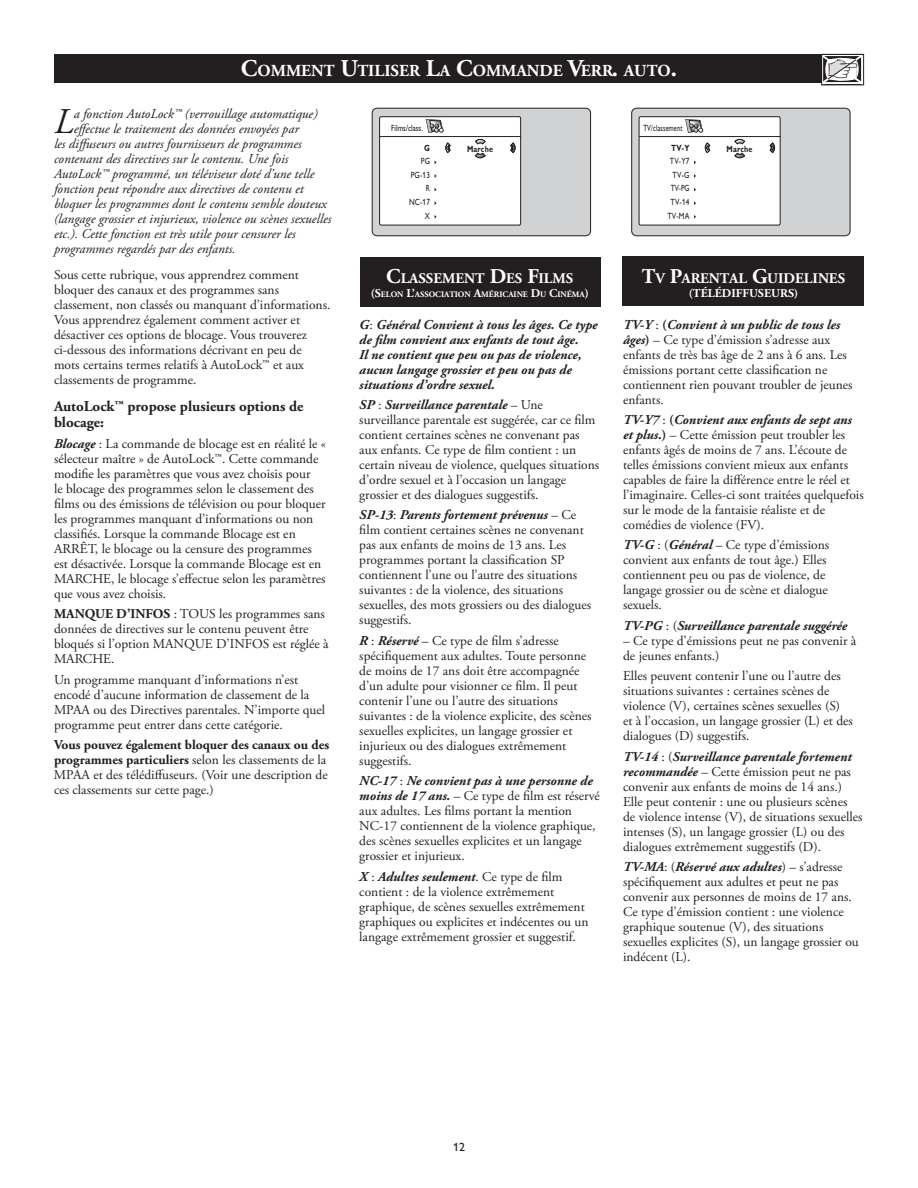
<style>
.page{position:relative;width:918px;height:1188px;background:#fff}
.page>*{position:absolute;margin:0;border:0;box-sizing:border-box;transform-origin:0 0}
.t1{font:italic 36.15px "Adobe Garamond Pro";color:#231f20}
.t2{font:700 16.8px "Adobe Garamond Pro";color:#fff}
.t3{font:700 15px/16.5px "Adobe Garamond Pro";color:#231f20}
.t4{font:700 14.7px "Adobe Garamond Pro";color:#fff}
.t5{font:13.5px/15px "Adobe Garamond Pro";color:#231f20}
.t6{font:italic 13.5px "Adobe Garamond Pro";color:#231f20}
.t7{font:italic 700 13.5px/15px "Adobe Garamond Pro";color:#231f20}
.t8{font:700 12px "Adobe Garamond Pro";color:#fff}
.t9{font:12px "Gill Alt One";color:#231f20}
.t10{font:9px/13.6px "Gill Alt One";letter-spacing:.025em;color:#231f20;text-align:right;scale:.8 1}
.t11{font:700 9px "Gill Alt One";letter-spacing:.025em;color:#231f20;scale:.8 1}
.t12{font:9px "Gill Alt One";letter-spacing:.025em;color:#231f20;scale:.7 1}
.t13{font:9px "Gill Alt One";color:#231f20;scale:.8 1}
.t14{font:700 8.4px "Adobe Garamond Pro";color:#fff}
.s1{font-size:24px}
.s2{font-weight:700;font-style:italic}
.s3{font-weight:700}
.s4{font-size:21px}
.s5{font-size:12px}
.s6{font-weight:400;font-style:normal}
</style>
<div class="page">
<div style="left:54px;top:54px;width:810px;height:28px;background:#231f20"></div>
<svg style="left:823px;top:56px;width:39px;height:27px"></svg>
<div style="left:821px;top:54px;width:43px;height:31px;border:1px solid #231f20"></div>
<div style="left:360px;top:257px;width:240px;height:50px;background:#231f20"></div>
<div style="left:623px;top:256px;width:241px;height:50px;background:#231f20"></div>
<svg style="left:372px;top:108px;width:219px;height:128px"></svg>
<svg style="left:631px;top:108px;width:219px;height:128px"></svg>
<p class="t2" style="left:241px;top:61px;width:438px"><span class="s1">C</span>OMMENT <span class="s1">U</span>TILISER <span class="s1">L</span>A <span class="s1">C</span>OMMANDE <span class="s1">V</span>ERR<span class="s1">.</span> AUTO<span class="s1">.</span></p>
<h1 class="t1" style="left:54px;top:100px;width:21px">L</h1>
<p class="t6" style="left:74px;top:105px;width:245px">a fonction AutoLock™ (verrouillage automatique)</p>
<p class="t6" style="left:74px;top:120px;width:227px">effectue le traitement des données envoyées par</p>
<p class="t6" style="left:54px;top:135px;width:249px">les diffuseurs ou autres fournisseurs de programmes</p>
<p class="t6" style="left:54px;top:150px;width:236px">contenant des directives sur le contenu. Une fois</p>
<p class="t6" style="left:54px;top:165px;width:262px">AutoLock™ programmé, un téléviseur doté d’une telle</p>
<p class="t6" style="left:54px;top:180px;width:251px">fonction peut répondre aux directives de contenu et</p>
<p class="t6" style="left:54px;top:195px;width:274px">bloquer les programmes dont le contenu semble douteux</p>
<p class="t6" style="left:54px;top:210px;width:279px">(langage grossier et injurieux, violence ou scènes sexuelles</p>
<p class="t6" style="left:54px;top:225px;width:243px">etc.). Cette fonction est très utile pour censurer les</p>
<p class="t6" style="left:54px;top:240px;width:183px">programmes regardés par des enfants.</p>
<p class="t5" style="left:54px;top:267px;width:278px">Sous cette rubrique, vous apprendrez comment bloquer des canaux et des programmes sans classement, non classés ou manquant d’informations.<br>Vous apprendrez également comment activer et désactiver ces options de blocage. Vous trouverez ci-dessous des informations décrivant en peu de mots certains termes relatifs à AutoLock™ et aux classements de programme.</p>
<p class="t3" style="left:54px;top:398px;width:251px">AutoLock™ propose plusieurs options de blocage:</p>
<p class="t5" style="left:54px;top:436px;width:274px"><span class="s2">Blocage</span> : La commande de blocage est en réalité le « sélecteur maître » de AutoLock™. Cette commande modifie les paramètres que vous avez choisis pour<br>le blocage des programmes selon le classement des films ou des émissions de télévision ou pour bloquer les programmes manquant d’informations ou non classifiés. Lorsque la commande Blocage est en ARRÊT, le blocage ou la censure des programmes est désactivée. Lorsque la commande Blocage est en MARCHE, le blocage s’effectue selon les paramètres que vous avez choisis.</p>
<p class="t5" style="left:54px;top:607px;width:276px"><span class="s3">MANQUE D’INFOS</span> : TOUS les programmes sans données de directives sur le contenu peuvent être bloqués si l’option MANQUE D’INFOS est réglée à MARCHE.</p>
<p class="t5" style="left:54px;top:672px;width:273px">Un programme manquant d’informations n’est encodé d’aucune information de classement de la MPAA ou des Directives parentales. N’importe quel programme peut entrer dans cette catégorie.</p>
<p class="t5" style="left:54px;top:738px;width:277px"><span class="s3">Vous pouvez également bloquer des canaux ou des programmes particuliers</span> selon les classements de la MPAA et des télédiffuseurs. (Voir une description de ces classements sur cette page.)</p>
<p class="t13" style="left:391px;top:123px;width:41px">Films/class.</p>
<p class="t11" style="left:424px;top:142px;width:9px">G</p>
<p class="t10" style="left:411px;top:154px;width:26px">PG<br>PG-13<br>R</p>
<p class="t10" style="left:425px;top:209px;width:8px">X</p>
<p class="t10" style="left:409px;top:195px;width:28px">NC-17</p>
<p class="t11" style="left:467px;top:143px;width:34px">Marche</p>
<p class="t12" style="left:643px;top:123px;width:57px">TV/classement</p>
<p class="t11" style="left:671px;top:142px;width:24px">TV-Y</p>
<p class="t10" style="left:670px;top:154px;width:26px;text-align:justify">TV-Y7<br>TV-G TV-PG</p>
<p class="t10" style="left:667px;top:209px;width:29px">TV-MA</p>
<p class="t10" style="left:671px;top:195px;width:25px">TV-14</p>
<p class="t11" style="left:727px;top:143px;width:34px">Marche</p>
<p class="t4" style="left:386px;top:270px;width:189px"><span class="s4">C</span>LASSEMENT <span class="s4">D</span>ES <span class="s4">F</span>ILMS</p>
<p class="t14" style="left:371px;top:290px;width:220px"><span class="s5">(S</span>ELON <span class="s5">L’</span>ASSOCIATION <span class="s5">A</span>MÉRICAINE <span class="s5">D</span>U <span class="s5">C</span>INÉMA<span class="s5">)</span></p>
<p class="t4" style="left:642px;top:270px;width:205px"><span class="s4">T</span>V <span class="s4">P</span>ARENTAL <span class="s4">G</span>UIDELINES</p>
<p class="t8" style="left:689px;top:287px;width:111px">(TÉLÉDIFFUSEURS)</p>
<p class="t7" style="left:359px;top:317px;width:240px">G<span class="s6">:</span> Général Convient à tous les âges. Ce type de film convient aux enfants de tout âge.<br>Il ne contient que peu ou pas de violence, aucun langage grossier et peu ou pas de situations d’ordre sexuel.</p>
<p class="t5" style="left:359px;top:398px;width:241px"><span class="s2">SP</span> : <span class="s2">Surveillance parentale</span> – Une surveillance parentale est suggérée, car ce film contient certaines scènes ne convenant pas aux enfants. Ce type de film contient : un certain niveau de violence, quelques situations d’ordre sexuel et à l’occasion un langage grossier et des dialogues suggestifs.</p>
<p class="t5" style="left:359px;top:508px;width:233px"><span class="s2">SP-13</span>: <span class="s2">Parents fortement prévenus</span> – Ce film contient certaines scènes ne convenant pas aux enfants de moins de 13 ans. Les programmes portant la classification SP contiennent l’une ou l’autre des situations suivantes : de la violence, des situations sexuelles, des mots grossiers ou des dialogues suggestifs.</p>
<p class="t5" style="left:359px;top:633px;width:234px"><span class="s2">R</span> : <span class="s2">Réservé</span> – Ce type de film s’adresse spécifiquement aux adultes. Toute personne de moins de 17 ans doit être accompagnée d’un adulte pour visionner ce film. Il peut contenir l’une ou l’autre des situations suivantes : de la violence explicite, des scènes sexuelles explicites, un langage grossier et injurieux ou des dialogues extrêmement suggestifs.</p>
<p class="t5" style="left:359px;top:774px;width:242px"><span class="s2">NC-17</span> : <span class="s2">Ne convient pas à une personne de moins de 17 ans.</span> – Ce type de film est réservé aux adultes. Les films portant la mention NC-17 contiennent de la violence graphique, des scènes sexuelles explicites et un langage grossier et injurieux.</p>
<p class="t5" style="left:359px;top:869px;width:231px"><span class="s2">X</span> : <span class="s2">Adultes seulement</span>. Ce type de film contient : de la violence extrêmement graphique, de scènes sexuelles extrêmement graphiques ou explicites et indécentes ou un langage extrêmement grossier et suggestif.</p>
<p class="t5" style="left:623px;top:317px;width:231px"><span class="s2">TV-Y</span> : <span class="s3">(</span><span class="s2">Convient à un public de tous les âges</span><span class="s3">)</span> – Ce type d’émission s’adresse aux enfants de très bas âge de 2 ans à 6 ans. Les émissions portant cette classification ne contiennent rien pouvant troubler de jeunes enfants.</p>
<p class="t5" style="left:623px;top:413px;width:242px"><span class="s2">TV-Y7</span> : <span class="s3">(</span><span class="s2">Convient aux enfants de sept ans et plus.</span><span class="s3">)</span> – Cette émission peut troubler les enfants âgés de moins de 7 ans. L’écoute de telles émissions convient mieux aux enfants capables de faire la différence entre le réel et l’imaginaire. Celles-ci sont traitées quelquefois sur le mode de la fantaisie réaliste et de comédies de violence (FV).</p>
<p class="t5" style="left:623px;top:538px;width:208px"><span class="s2">TV-G</span> : (<span class="s2">Général</span> – Ce type d’émissions convient aux enfants de tout âge.) Elles contiennent peu ou pas de violence, de langage grossier ou de scène et dialogue sexuels.</p>
<p class="t7" style="left:623px;top:618px;width:226px">TV-PG <span class="s6">: (</span>Surveillance parentale suggérée</p>
<p class="t5" style="left:623px;top:633px;width:235px">– Ce type d’émissions peut ne pas convenir à de jeunes enfants.)</p>
<p class="t5" style="left:623px;top:669px;width:231px">Elles peuvent contenir l’une ou l’autre des situations suivantes : certaines scènes de violence (V), certaines scènes sexuelles (S) et à l’occasion, un langage grossier (L) et des dialogues (D) suggestifs.</p>
<p class="t5" style="left:623px;top:749px;width:241px"><span class="s2">TV-14</span> : (<span class="s2">Surveillance parentale fortement recommandée</span> – Cette émission peut ne pas convenir aux enfants de moins de 14 ans.)<br>Elle peut contenir : une ou plusieurs scènes de violence intense (V), de situations sexuelles intenses (S), un langage grossier (L) ou des dialogues extrêmement suggestifs (D).</p>
<p class="t5" style="left:623px;top:860px;width:237px"><span class="s2">TV-MA</span>: (<span class="s2">Réservé aux adultes</span>) – s’adresse spécifiquement aux adultes et peut ne pas convenir aux personnes de moins de 17 ans.<br>Ce type d’émission contient : une violence graphique soutenue (V), des situations sexuelles explicites (S), un langage grossier ou indécent (L).</p>
<p class="t9" style="left:453px;top:1140px;width:13px">12</p>
</div>
